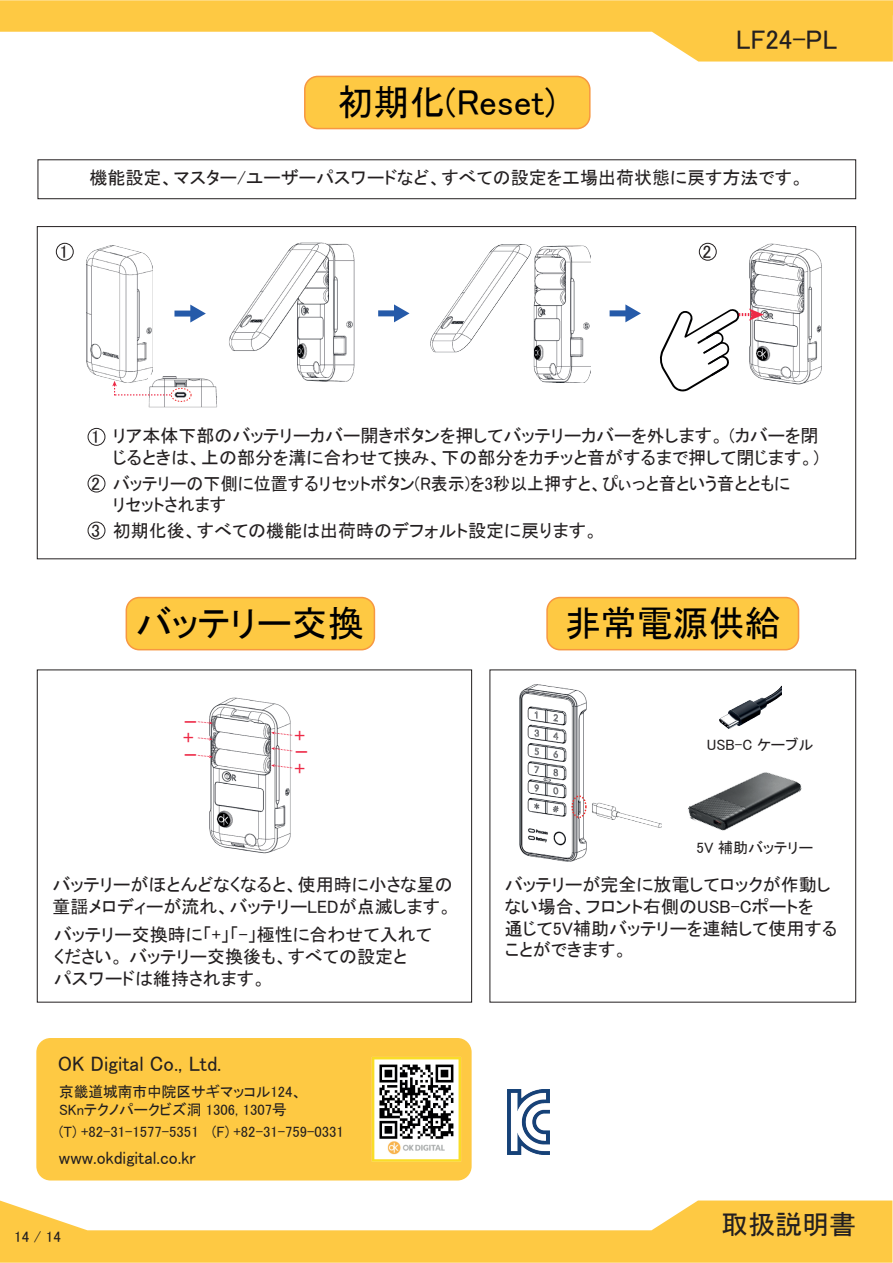
<style>
.page{position:relative;width:893px;height:1263px;background:#fff}
.page>*{position:absolute;margin:0;border:0;box-sizing:border-box;transform-origin:0 0}
.t1{font:36px "MS P Gothic";color:#000001}
.t2{font:27px "MS P Gothic";color:#231f20}
.t3{font:25.5px/33.6px "MS P Gothic";color:#ed2946}
.t4{font:21px "MS P Gothic";color:#231f20}
.t5{font:21px/32.2px "MS P Gothic";color:#ed2946}
.t6{font:18px/21.6px "MS P Gothic";color:#231f20}
.t7{font:18px/21.6px "MS P Gothic";color:#231f20;scale:.95 1}
.t8{font:15px/18px "MS P Gothic";color:#231f20}
</style>
<div class="page">
<svg style="left:0;top:0;width:893px;height:62px;fill:#fec943"></svg>
<svg style="left:0;top:1200px;width:892px;height:63px;fill:#fec943"></svg>
<div style="left:36px;top:1038px;width:436px;height:142px;background:#fec943;border-radius:14px"></div>
<img style="left:371px;top:1056px;width:91px;height:106px">
<div style="left:305px;top:76px;width:285px;height:53px;background:#fec943;border-radius:13px"></div>
<div style="left:304px;top:76px;width:287px;height:53px;border:2px solid #f79741;border-radius:13px"></div>
<div style="left:126px;top:597px;width:248px;height:53px;background:#fec943;border-radius:13px"></div>
<div style="left:126px;top:597px;width:249px;height:53px;border:2px solid #f79741;border-radius:13px"></div>
<div style="left:38px;top:159px;width:818px;height:40px;border:1px solid #231f20"></div>
<div style="left:88px;top:428px;width:17px;height:18px;border:1px solid #231f20;border-radius:50%"></div>
<div style="left:88px;top:475px;width:17px;height:17px;border:1px solid #231f20;border-radius:50%"></div>
<div style="left:88px;top:522px;width:17px;height:17px;border:1px solid #231f20;border-radius:50%"></div>
<div style="left:56px;top:243px;width:18px;height:18px;border:1px solid #231f20;border-radius:50%"></div>
<div style="left:699px;top:243px;width:18px;height:18px;border:1px solid #231f20;border-radius:50%"></div>
<img style="left:87px;top:245px;width:66px;height:136px">
<img style="left:229px;top:242px;width:126px;height:140px">
<img style="left:749px;top:243px;width:73px;height:142px">
<img style="left:431px;top:245px;width:160px;height:137px">
<img style="left:149px;top:375px;width:68px;height:33px">
<div style="left:171px;top:388px;width:20px;height:14px;border:1px dashed #ee2d2d;border-radius:50%"></div>
<svg style="left:660px;top:308px;width:104px;height:84px"></svg>
<div style="left:37px;top:669px;width:435px;height:333px;border:1px solid #231f20"></div>
<img style="left:209px;top:697px;width:82px;height:157px">
<svg style="left:197px;top:721px;width:16px;height:3px"></svg>
<svg style="left:197px;top:754px;width:16px;height:4px"></svg>
<svg style="left:197px;top:737px;width:16px;height:3px"></svg>
<svg style="left:271px;top:731px;width:22px;height:5px"></svg>
<svg style="left:271px;top:747px;width:22px;height:5px"></svg>
<svg style="left:271px;top:764px;width:22px;height:5px"></svg>
<img style="left:719px;top:686px;width:62px;height:42px">
<svg style="left:112px;top:381px;width:58px;height:14px"></svg>
<div style="left:547px;top:597px;width:251px;height:53px;background:#fec943;border-radius:13px"></div>
<div style="left:546px;top:597px;width:253px;height:53px;border:2px solid #f79741;border-radius:13px"></div>
<img style="left:507px;top:1089px;width:42px;height:65px">
<div style="left:174px;top:311px;width:19px;height:6px;background:#255aa9"></div>
<svg style="left:190px;top:305px;width:16px;height:17px"></svg>
<div style="left:378px;top:310px;width:19px;height:6px;background:#255aa9"></div>
<svg style="left:394px;top:304px;width:16px;height:18px"></svg>
<div style="left:610px;top:310px;width:18px;height:6px;background:#255aa9"></div>
<svg style="left:625px;top:304px;width:16px;height:18px"></svg>
<img style="left:519px;top:684px;width:68px;height:178px">
<div style="left:571px;top:795px;width:16px;height:23px;border:2px dashed #ee2d2d;border-radius:50%"></div>
<img style="left:592px;top:802px;width:69px;height:26px">
<img style="left:688px;top:772px;width:114px;height:59px">
<h1 class="t1" style="left:338px;top:84px;width:219px">初期化(Reset)</h1>
<h2 class="t2" style="left:736px;top:26px;width:103px">LF24-PL</h2>
<p class="t6" style="left:90px;top:167px;width:716px">機能設定、マスター/ユーザーパスワードなど、すべての設定を工場出荷状態に戻す方法です。</p>
<p class="t6" style="left:59px;top:241px;width:10px">1</p>
<p class="t6" style="left:702px;top:241px;width:10px">2</p>
<p class="t6" style="left:91px;top:426px;width:10px">1</p>
<p class="t6" style="left:113px;top:425px;width:708px">リア本体下部のバッテリーカバー開きボタンを押してバッテリーカバーを外します。 (カバーを閉じるときは、上の部分を溝に合わせて挟み、下の部分をカチッと音がするまで押して閉じます。)</p>
<p class="t7" style="left:113px;top:472px;width:715px">バッテリーの下側に位置するリセットボタン(R表示)を3秒以上押すと、ぴぃっと音という音とともにリセットされます</p>
<p class="t6" style="left:91px;top:472px;width:10px">2</p>
<p class="t6" style="left:91px;top:519px;width:508px">3 初期化後、すべての機能は出荷時のデフォルト設定に戻ります。</p>
<h1 class="t1" style="left:136px;top:605px;width:229px">バッテリー交換</h1>
<h3 class="t3" style="left:184px;top:705px;width:14px">- -</h3>
<p class="t5" style="left:183px;top:722px;width:12px">+</p>
<p class="t5" style="left:294px;top:720px;width:12px">+ +</p>
<h3 class="t3" style="left:295px;top:734px;width:14px">-</h3>
<p class="t6" style="left:53px;top:874px;width:402px">バッテリーがほとんどなくなると、使用時に小さな星の童謡メロディーが流れ、バッテリーLEDが点滅します。</p>
<p class="t6" style="left:54px;top:924px;width:380px">バッテリー交換時に「+」「-」極性に合わせて入れてください。 バッテリー交換後も、すべての設定と<br>パスワードは維持されます。</p>
<p class="t4" style="left:58px;top:1053px;width:165px">OK Digital Co., Ltd.</p>
<p class="t8" style="left:59px;top:1082px;width:245px">京畿道城南市中院区サギマッコル124、<br>SKnテクノパークビズ洞 1306, 1307号</p>
<p class="t8" style="left:59px;top:1123px;width:286px">(T) +82-31-1577-5351 (F) +82-31-759-0331</p>
<p class="t6" style="left:59px;top:1146px;width:138px">www.okdigital.co.kr</p>
<p class="t8" style="left:14px;top:1228px;width:48px">14 / 14</p>
<h1 class="t1" style="left:565px;top:605px;width:217px">非常電源供給</h1>
<p class="t8" style="left:707px;top:736px;width:108px">USB-C ケーブル</p>
<p class="t8" style="left:697px;top:839px;width:118px">5V 補助バッテリー</p>
<p class="t6" style="left:505px;top:874px;width:334px">バッテリーが完全に放電してロックが作動しない場合、フロント右側のUSB-Cポートを<br>通じて5V補助バッテリーを連結して使用することができます。</p>
<h2 class="t2" style="left:721px;top:1211px;width:137px">取扱説明書</h2>
</div>
